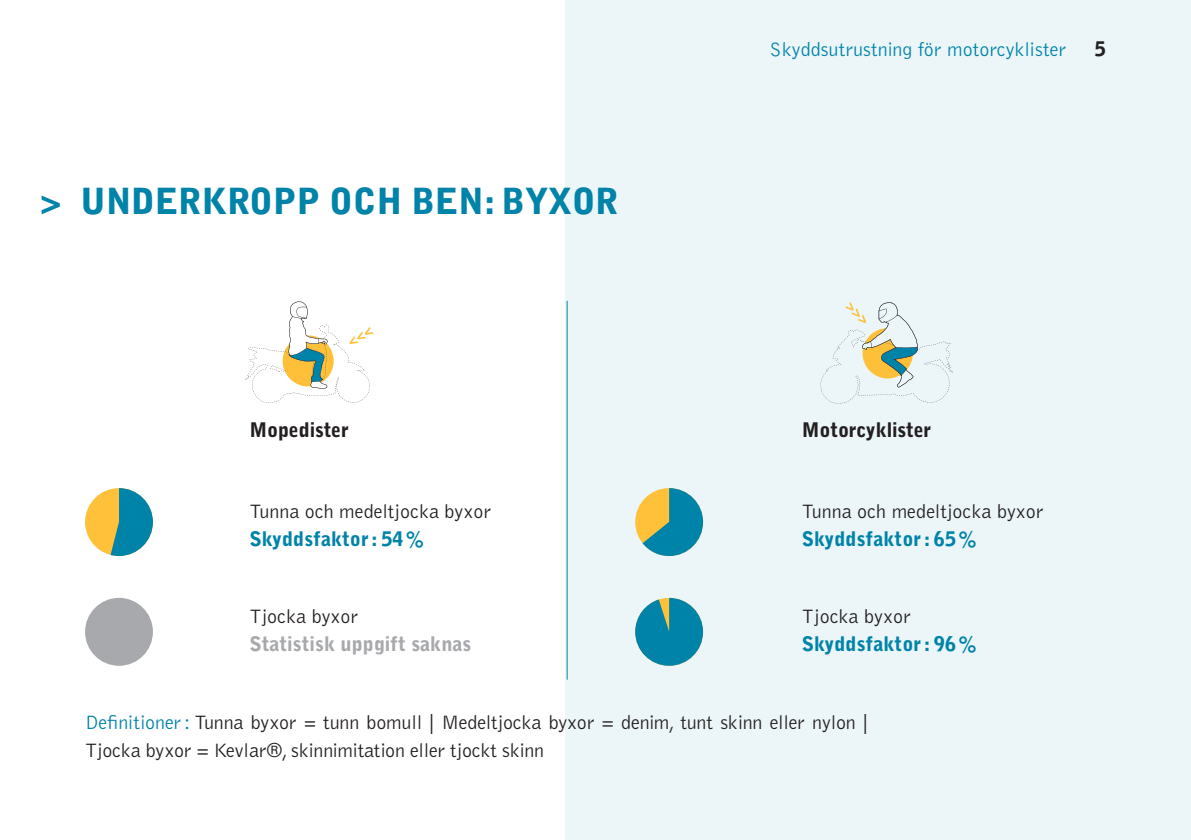
<style>
.page{position:relative;width:1191px;height:840px;background:#fff}
.page>*{position:absolute;margin:0;border:0;box-sizing:border-box;transform-origin:0 0}
.t1{font:900 35.8px "Bell Gothic Std";letter-spacing:-.01em;color:#0083a9}
.t2{font:300 20px/28px "Bell Gothic Std";letter-spacing:-.01em;color:#231f20}
.t3{font:900 20px "Bell Gothic Std";color:#0083a9}
.t4{font:300 20px "Bell Gothic Std";color:#0083a9}
.t5{font:900 20px "Bell Gothic Std";letter-spacing:-.01em;color:#231f20}
.t6{font:900 20px "Bell Gothic Std";color:#a8a9ad}
.s1{color:#0083a9}
</style>
<div class="page">
<div style="left:566px;top:0;width:625px;height:839px;background:#ecf6f9"></div>
<hr style="left:566px;top:300px;width:1px;height:379px;background:#0083a9">
<div style="left:85px;top:488px;width:68px;height:67px;background:#fec139;border-radius:50%"></div>
<svg style="left:111px;top:488px;width:42px;height:67px"></svg>
<svg style="left:245px;top:301px;width:129px;height:101px"></svg>
<svg style="left:820px;top:302px;width:132px;height:101px"></svg>
<div style="left:85px;top:597px;width:68px;height:68px;background:#a8a9ad;border-radius:50%"></div>
<div style="left:635px;top:488px;width:68px;height:67px;background:#fec139;border-radius:50%"></div>
<svg style="left:642px;top:488px;width:61px;height:67px"></svg>
<svg style="left:635px;top:597px;width:68px;height:68px"></svg>
<p class="t4" style="left:769px;top:39px;width:298px">Skyddsutrustning för motorcyklister</p>
<p class="t5" style="left:1094px;top:37px;width:13px">5</p>
<h1 class="t1" style="left:40px;top:180px;width:580px">&gt; UNDERKROPP OCH BEN: BYXOR</h1>
<p class="t5" style="left:249px;top:417px;width:101px">Mopedister</p>
<p class="t5" style="left:802px;top:417px;width:131px">Motorcyklister</p>
<p class="t2" style="left:249px;top:497px;width:243px">Tunna och medeltjocka byxor</p>
<p class="t3" style="left:249px;top:527px;width:176px">Skyddsfaktor: 54%</p>
<p class="t2" style="left:802px;top:497px;width:243px">Tunna och medeltjocka byxor</p>
<p class="t3" style="left:802px;top:527px;width:176px">Skyddsfaktor: 65%</p>
<p class="t2" style="left:249px;top:602px;width:110px">Tjocka byxor</p>
<p class="t6" style="left:249px;top:631px;width:223px">Statistisk uppgift saknas</p>
<p class="t2" style="left:802px;top:602px;width:110px">Tjocka byxor</p>
<p class="t3" style="left:802px;top:631px;width:176px">Skyddsfaktor: 96%</p>
<p class="t2" style="left:85px;top:708px;width:784px"><span class="s1">Definitioner:</span> Tunna byxor = tunn bomull | Medeltjocka byxor = denim, tunt skinn eller nylon |<br>Tjocka byxor = Kevlar®, skinnimitation eller tjockt skinn</p>
</div>
